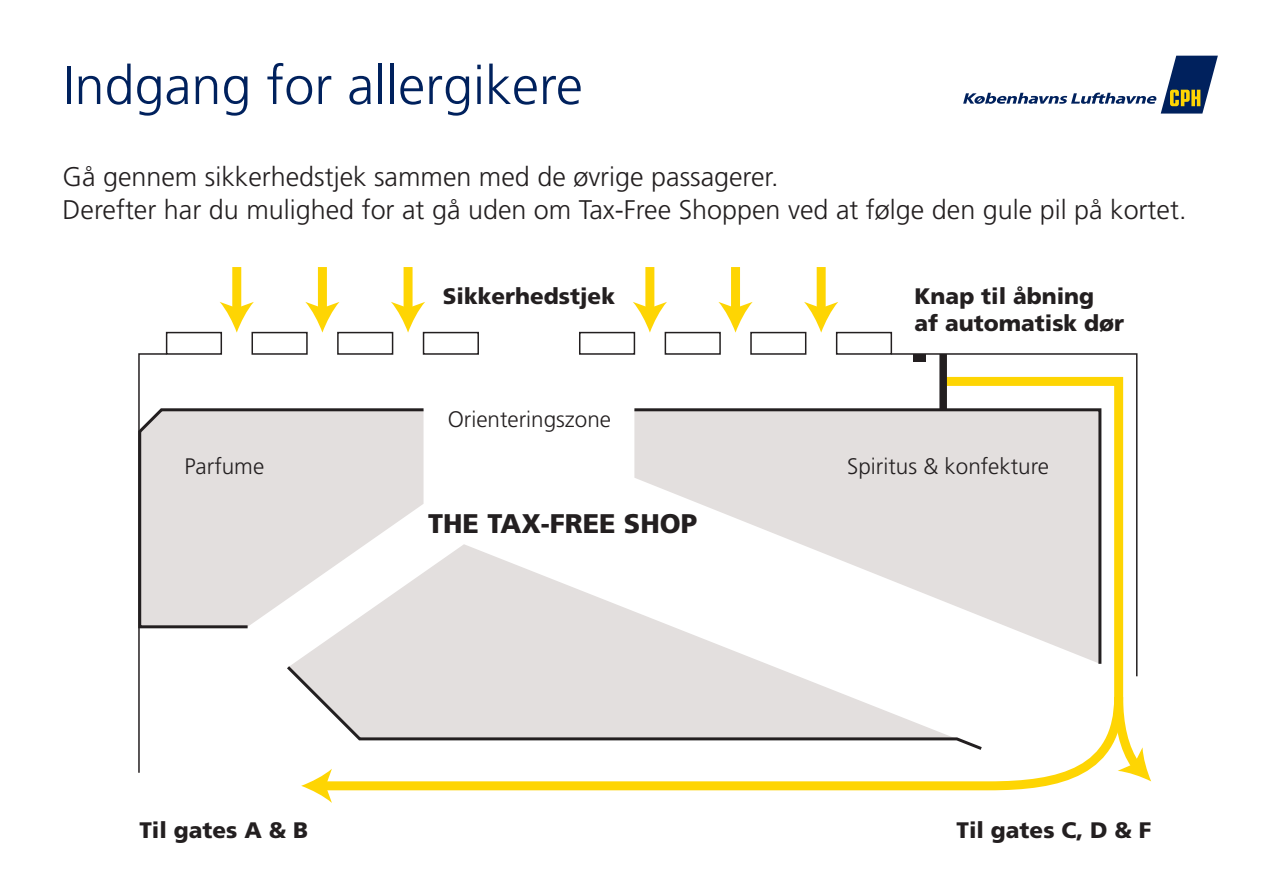
<style>
.page{position:relative;width:1263px;height:893px;background:#fff}
.page>*{position:absolute;margin:0;border:0;box-sizing:border-box;transform-origin:0 0}
.t1{font:300 53.85px "Frutiger LT Std";color:#00215d}
.t2{font:300 27px/33px "Frutiger LT Std";color:#231f20}
.t3{font:900 27px "Frutiger LT Std";color:#231f20}
.t4{font:900 22.5px/27px "Frutiger LT Std";color:#231f20}
.t5{font:300 22.5px "Frutiger LT Std";color:#231f20}
</style>
<div class="page">
<svg style="left:295px;top:544px;width:336px;height:119px;fill:#e3dfde"></svg>
<svg style="left:138px;top:352px;width:28px;height:421px"></svg>
<svg style="left:892px;top:352px;width:246px;height:20px"></svg>
<div style="left:166px;top:332px;width:56px;height:23px;border:1px solid #231f20"></div>
<div style="left:251px;top:332px;width:57px;height:23px;border:1px solid #231f20"></div>
<div style="left:337px;top:332px;width:56px;height:23px;border:1px solid #231f20"></div>
<div style="left:423px;top:332px;width:56px;height:23px;border:1px solid #231f20"></div>
<div style="left:579px;top:332px;width:56px;height:23px;border:1px solid #231f20"></div>
<div style="left:665px;top:332px;width:56px;height:23px;border:1px solid #231f20"></div>
<div style="left:750px;top:332px;width:56px;height:23px;border:1px solid #231f20"></div>
<div style="left:836px;top:332px;width:56px;height:23px;border:1px solid #231f20"></div>
<svg style="left:947px;top:372px;width:191px;height:375px"></svg>
<svg style="left:1128px;top:747px;width:23px;height:34px"></svg>
<svg style="left:963px;top:56px;width:255px;height:58px"></svg>
<svg style="left:138px;top:407px;width:288px;height:223px"></svg>
<svg style="left:631px;top:407px;width:472px;height:260px"></svg>
<svg style="left:287px;top:663px;width:698px;height:33px"></svg>
<div style="left:318px;top:267px;width:9px;height:44px;background:#fed503"></div>
<svg style="left:305px;top:302px;width:34px;height:31px"></svg>
<div style="left:404px;top:267px;width:9px;height:44px;background:#fed503"></div>
<svg style="left:391px;top:302px;width:34px;height:31px"></svg>
<div style="left:645px;top:267px;width:9px;height:44px;background:#fed503"></div>
<svg style="left:633px;top:302px;width:34px;height:31px"></svg>
<div style="left:731px;top:267px;width:9px;height:44px;background:#fed503"></div>
<svg style="left:718px;top:302px;width:35px;height:31px"></svg>
<div style="left:817px;top:267px;width:9px;height:44px;background:#fed503"></div>
<svg style="left:804px;top:302px;width:34px;height:31px"></svg>
<div style="left:939px;top:354px;width:8px;height:56px;background:#231f20"></div>
<div style="left:913px;top:354px;width:12px;height:7px;background:#231f20"></div>
<svg style="left:314px;top:688px;width:814px;height:103px"></svg>
<svg style="left:301px;top:769px;width:31px;height:34px"></svg>
<div style="left:232px;top:267px;width:9px;height:44px;background:#fed503"></div>
<svg style="left:220px;top:302px;width:34px;height:31px"></svg>
<h1 class="t1" style="left:63px;top:55px;width:522px">Indgang for allergikere</h1>
<p class="t2" style="left:63px;top:161px;width:1125px">Gå gennem sikkerhedstjek sammen med de øvrige passagerer.<br>Derefter har du mulighed for at gå uden om Tax-Free Shoppen ved at følge den gule pil på kortet.</p>
<p class="t4" style="left:443px;top:282px;width:174px">Sikkerhedstjek</p>
<p class="t4" style="left:914px;top:282px;width:211px">Knap til åbning<br>af automatisk dør</p>
<p class="t5" style="left:448px;top:406px;width:165px">Orienteringszone</p>
<p class="t5" style="left:184px;top:454px;width:81px">Parfume</p>
<p class="t5" style="left:847px;top:454px;width:203px">Spiritus &amp; konfekture</p>
<p class="t3" style="left:428px;top:507px;width:271px">THE TAX-FREE SHOP</p>
<p class="t4" style="left:139px;top:816px;width:170px">Til gates A &amp; B</p>
<p class="t4" style="left:956px;top:816px;width:196px">Til gates C, D &amp; F</p>
</div>
